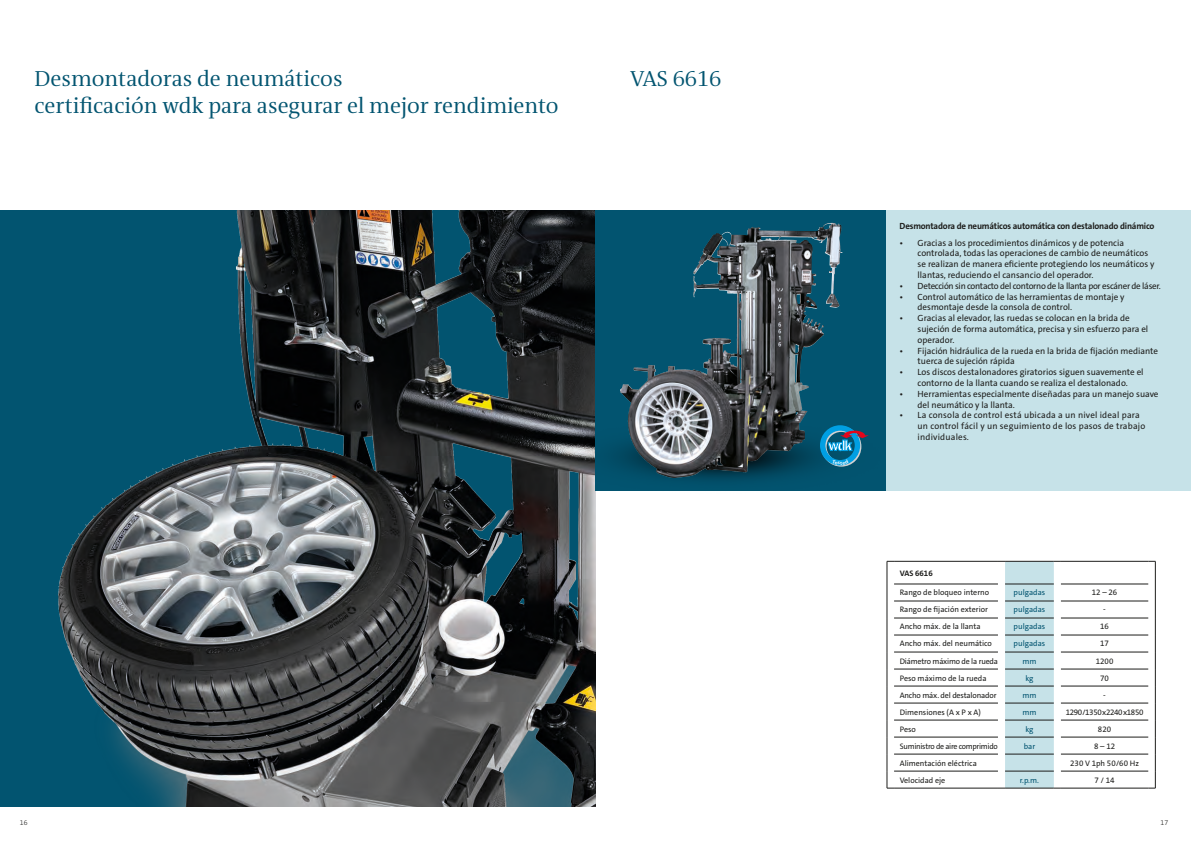
<style>
.page{position:relative;width:1191px;height:842px;background:#fff}
.page>*{position:absolute;margin:0;border:0;box-sizing:border-box;transform-origin:0 0}
.t1{font:22px "VWAG The Antiqua";color:#025470}
.t2{font:9px/10.8px "VWAG The Sans";color:#1d1d1b}
.t3{font:9px/10.8px "VWAG The Sans";letter-spacing:.02em;color:#1d1d1b}
.t4{font:9px "VWAG The Sans";letter-spacing:-.03em;color:#1d1d1b}
.t5{font:700 9px "VWAG The Sans";letter-spacing:-.02em;color:#1d1d1b}
.t6{font:8px "VWAG The Sans";color:#1d1d1b}
.t7{font:8px "VWAG The Sans";color:#025470}
.t8{font:8px "VWAG The Sans";letter-spacing:-.02em;color:#1d1d1b}
.t9{font:8px "VWAG The Sans";letter-spacing:-.03em;color:#1d1d1b}
.t10{font:8px "VWAG The Sans";letter-spacing:-.04em;color:#1d1d1b}
.t11{font:700 8px "VWAG The Sans";color:#1d1d1b}
.t12{font:300 7px "VWAG The Sans";color:#1d1d1b}
</style>
<div class="page">
<img style="left:0;top:210px;width:595px;height:597px">
<svg style="left:595px;top:210px;width:292px;height:281px;fill:#025470"></svg>
<div style="left:887px;top:210px;width:304px;height:281px;background:#c6e2e8"></div>
<img style="left:562px;top:427px;width:318px;height:72px">
<img style="left:705px;top:223px;width:125px;height:24px">
<hr style="left:894px;top:561px;width:104px;height:1px;background:#1d1d1b">
<hr style="left:1061px;top:561px;width:87px;height:1px;background:#1d1d1b">
<hr style="left:894px;top:771px;width:104px;height:1px;background:#1d1d1b">
<hr style="left:1061px;top:771px;width:87px;height:1px;background:#1d1d1b">
<svg style="left:886px;top:561px;width:8px;height:228px"></svg>
<hr style="left:894px;top:788px;width:104px;height:1px;background:#1d1d1b">
<svg style="left:998px;top:561px;width:63px;height:228px"></svg>
<hr style="left:1061px;top:788px;width:87px;height:1px;background:#1d1d1b">
<svg style="left:1148px;top:561px;width:8px;height:228px"></svg>
<hr style="left:894px;top:584px;width:104px;height:1px;background:#1d1d1b">
<hr style="left:894px;top:601px;width:104px;height:1px;background:#1d1d1b">
<hr style="left:894px;top:618px;width:104px;height:1px;background:#1d1d1b">
<hr style="left:894px;top:635px;width:104px;height:1px;background:#1d1d1b">
<hr style="left:894px;top:652px;width:104px;height:1px;background:#1d1d1b">
<hr style="left:894px;top:669px;width:104px;height:1px;background:#1d1d1b">
<hr style="left:894px;top:686px;width:104px;height:1px;background:#1d1d1b">
<hr style="left:894px;top:703px;width:104px;height:1px;background:#1d1d1b">
<hr style="left:894px;top:720px;width:104px;height:1px;background:#1d1d1b">
<hr style="left:894px;top:737px;width:104px;height:1px;background:#1d1d1b">
<hr style="left:894px;top:754px;width:104px;height:1px;background:#1d1d1b">
<hr style="left:1005px;top:584px;width:48px;height:1px;background:#1d1d1b">
<hr style="left:1005px;top:601px;width:48px;height:1px;background:#1d1d1b">
<hr style="left:1005px;top:618px;width:48px;height:1px;background:#1d1d1b">
<hr style="left:1005px;top:635px;width:48px;height:1px;background:#1d1d1b">
<hr style="left:1005px;top:652px;width:48px;height:1px;background:#1d1d1b">
<hr style="left:1005px;top:669px;width:48px;height:1px;background:#1d1d1b">
<hr style="left:1005px;top:686px;width:48px;height:1px;background:#1d1d1b">
<hr style="left:1005px;top:703px;width:48px;height:1px;background:#1d1d1b">
<hr style="left:1005px;top:720px;width:48px;height:1px;background:#1d1d1b">
<hr style="left:1005px;top:737px;width:48px;height:1px;background:#1d1d1b">
<hr style="left:1005px;top:754px;width:48px;height:1px;background:#1d1d1b">
<hr style="left:1061px;top:584px;width:87px;height:1px;background:#1d1d1b">
<hr style="left:1061px;top:601px;width:87px;height:1px;background:#1d1d1b">
<hr style="left:1061px;top:618px;width:87px;height:1px;background:#1d1d1b">
<hr style="left:1061px;top:635px;width:87px;height:1px;background:#1d1d1b">
<hr style="left:1061px;top:652px;width:87px;height:1px;background:#1d1d1b">
<hr style="left:1061px;top:669px;width:87px;height:1px;background:#1d1d1b">
<hr style="left:1061px;top:686px;width:87px;height:1px;background:#1d1d1b">
<hr style="left:1061px;top:703px;width:87px;height:1px;background:#1d1d1b">
<hr style="left:1061px;top:720px;width:87px;height:1px;background:#1d1d1b">
<hr style="left:1061px;top:737px;width:87px;height:1px;background:#1d1d1b">
<hr style="left:1061px;top:754px;width:87px;height:1px;background:#1d1d1b">
<svg style="left:820px;top:425px;width:48px;height:42px"></svg>
<p class="t1" style="left:35px;top:65px;width:310px">Desmontadoras de neumáticos</p>
<p class="t1" style="left:630px;top:65px;width:93px">VAS 6616</p>
<p class="t1" style="left:35px;top:91px;width:525px">certificación wdk para asegurar el mejor rendimiento</p>
<p class="t5" style="left:899px;top:220px;width:256px">Desmontadora de neumáticos automática con destalonado dinámico</p>
<p class="t2" style="left:917px;top:237px;width:238px;text-indent:-18px">• Gracias a los procedimientos dinámicos y de potencia controlada, todas las operaciones de cambio de neumáticos se realizan de manera eficiente protegiendo los neumáticos y llantas, reduciendo el cansancio del operador.</p>
<p class="t4" style="left:899px;top:280px;width:263px">• Detección sin contacto del contorno de la llanta por escáner de láser.</p>
<p class="t2" style="left:917px;top:291px;width:208px;text-indent:-18px">• Control automático de las herramientas de montaje y desmontaje desde la consola de control.</p>
<p class="t2" style="left:917px;top:313px;width:232px;text-indent:-18px">• Gracias al elevador, las ruedas se colocan en la brida de sujeción de forma automática, precisa y sin esfuerzo para el operador.</p>
<p class="t2" style="left:917px;top:345px;width:242px;text-indent:-18px">• Fijación hidráulica de la rueda en la brida de fijación mediante tuerca de sujeción rápida</p>
<p class="t2" style="left:899px;top:367px;width:245px;text-align:center">• Los discos destalonadores giratorios siguen suavemente el contorno de la llanta cuando se realiza el destalonado.</p>
<p class="t2" style="left:917px;top:388px;width:242px;text-indent:-18px">• Herramientas especialmente diseñadas para un manejo suave del neumático y la llanta.</p>
<p class="t3" style="left:917px;top:410px;width:229px;text-indent:-18px">• La consola de control está ubicada a un nivel ideal para un control fácil y un seguimiento de los pasos de trabajo individuales.</p>
<p class="t11" style="left:899px;top:568px;width:34px">VAS 6616</p>
<p class="t6" style="left:899px;top:588px;width:91px">Rango de bloqueo interno</p>
<p class="t7" style="left:1013px;top:588px;width:33px">pulgadas</p>
<p class="t6" style="left:1091px;top:588px;width:27px">12 – 26</p>
<p class="t6" style="left:899px;top:605px;width:90px">Rango de fijación exterior</p>
<p class="t7" style="left:1013px;top:605px;width:33px">pulgadas</p>
<p class="t6" style="left:1103px;top:605px;width:4px">-</p>
<p class="t6" style="left:899px;top:622px;width:82px">Ancho máx. de la llanta</p>
<p class="t7" style="left:1013px;top:622px;width:33px">pulgadas</p>
<p class="t6" style="left:1100px;top:622px;width:10px">16</p>
<p class="t6" style="left:899px;top:639px;width:94px">Ancho máx. del neumático</p>
<p class="t7" style="left:1013px;top:639px;width:33px">pulgadas</p>
<p class="t6" style="left:1100px;top:639px;width:10px">17</p>
<p class="t8" style="left:899px;top:656px;width:100px">Diámetro máximo de la rueda</p>
<p class="t7" style="left:1022px;top:656px;width:16px">mm</p>
<p class="t6" style="left:1095px;top:656px;width:19px">1200</p>
<p class="t6" style="left:899px;top:673px;width:88px">Peso máximo de la rueda</p>
<p class="t7" style="left:1025px;top:673px;width:10px">kg</p>
<p class="t6" style="left:1100px;top:673px;width:10px">70</p>
<p class="t8" style="left:899px;top:690px;width:98px">Ancho máx. del destalonador</p>
<p class="t7" style="left:1022px;top:690px;width:16px">mm</p>
<p class="t6" style="left:1103px;top:690px;width:4px">-</p>
<p class="t6" style="left:899px;top:707px;width:83px">Dimensiones (A x P x A)</p>
<p class="t7" style="left:1022px;top:707px;width:16px">mm</p>
<p class="t10" style="left:1065px;top:707px;width:79px">1290/1350x2240x1850</p>
<p class="t6" style="left:899px;top:724px;width:18px">Peso</p>
<p class="t7" style="left:1025px;top:724px;width:10px">kg</p>
<p class="t6" style="left:1098px;top:724px;width:15px">820</p>
<p class="t9" style="left:899px;top:741px;width:99px">Suministro de aire comprimido</p>
<p class="t7" style="left:1023px;top:741px;width:13px">bar</p>
<p class="t6" style="left:1094px;top:741px;width:23px">8 – 12</p>
<p class="t6" style="left:899px;top:758px;width:79px">Alimentación eléctrica</p>
<p class="t6" style="left:1070px;top:758px;width:70px">230 V 1ph 50/60 Hz</p>
<p class="t6" style="left:899px;top:775px;width:47px">Velocidad eje</p>
<p class="t7" style="left:1020px;top:775px;width:21px">r.p.m.</p>
<p class="t6" style="left:1094px;top:775px;width:22px">7 / 14</p>
<p class="t12" style="left:20px;top:818px;width:9px">16</p>
<p class="t12" style="left:1160px;top:818px;width:9px">17</p>
</div>
